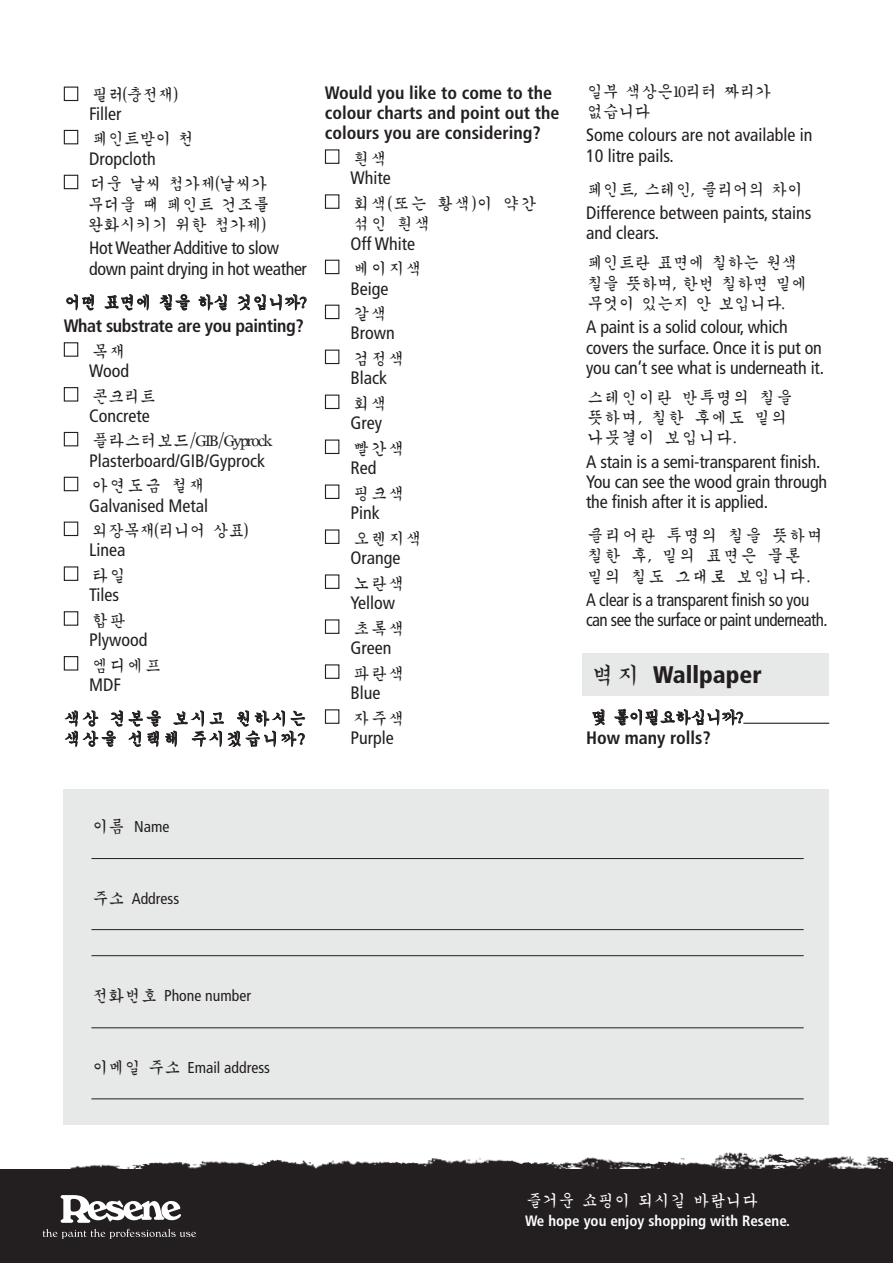
<style>
.page{position:relative;width:893px;height:1263px;background:#fff}
.page>*{position:absolute;margin:0;border:0;box-sizing:border-box;transform-origin:0 0}
.t1{font:900 condensed 24px "Frutiger";color:#231f20}
.t2{font:condensed 18px/20.2px "Frutiger";letter-spacing:-.01em;color:#231f20}
.t3{font:18px/20.2px "J Ckg";letter-spacing:-.1em;color:#231f20;text-align:justify}
.t4{font:700 condensed 18px/20.4px "Frutiger";color:#231f20}
.t5{font:18px/20.2px "J Ckg";letter-spacing:-.12em;color:#231f20}
.t6{font:condensed 18px/20.2px "Frutiger";letter-spacing:-.03em;color:#231f20;scale:.95 1}
.t7{font:18px/20.2px "J Ckg";letter-spacing:-.02em;color:#231f20}
.t8{font:18px/20.2px "J Ckg";letter-spacing:-.04em;color:#231f20}
.t9{font:700 condensed 18px "Frutiger";letter-spacing:-.02em;color:#231f20}
.t10{font:18px/20.2px "J Ckg";color:#231f20}
.t11{font:18px "J Ckg";letter-spacing:-.1em;color:#fff}
.t12{font:18px "J Ckg";letter-spacing:-.14em;color:#231f20}
.t13{font:condensed 15.75px "Frutiger";color:#231f20}
.t14{font:700 condensed 15px "Frutiger";color:#fff}
.s1{font-family:"J Ckg";font-weight:400;font-stretch:normal;font-size:25.5px}
.s2{font-family:"J Ckg";font-stretch:normal;font-size:18px}
</style>
<div class="page">
<div style="left:583px;top:653px;width:246px;height:42px;background:#e7e8e8"></div>
<div style="left:64px;top:87px;width:14px;height:14px;border:1px solid #231f20"></div>
<div style="left:64px;top:130px;width:14px;height:14px;border:1px solid #231f20"></div>
<div style="left:64px;top:175px;width:14px;height:14px;border:1px solid #231f20"></div>
<svg style="left:66px;top:294px;width:28px;height:16px"></svg>
<svg style="left:105px;top:294px;width:44px;height:16px"></svg>
<svg style="left:160px;top:294px;width:30px;height:16px"></svg>
<svg style="left:199px;top:294px;width:28px;height:17px"></svg>
<svg style="left:238px;top:294px;width:68px;height:17px"></svg>
<div style="left:64px;top:342px;width:14px;height:15px;border:1px solid #231f20"></div>
<div style="left:64px;top:387px;width:14px;height:15px;border:1px solid #231f20"></div>
<div style="left:64px;top:432px;width:14px;height:14px;border:1px solid #231f20"></div>
<div style="left:64px;top:477px;width:14px;height:14px;border:1px solid #231f20"></div>
<div style="left:64px;top:522px;width:14px;height:14px;border:1px solid #231f20"></div>
<div style="left:64px;top:566px;width:14px;height:15px;border:1px solid #231f20"></div>
<div style="left:64px;top:611px;width:14px;height:15px;border:1px solid #231f20"></div>
<div style="left:64px;top:656px;width:14px;height:14px;border:1px solid #231f20"></div>
<svg style="left:65px;top:710px;width:58px;height:37px"></svg>
<svg style="left:129px;top:710px;width:176px;height:37px"></svg>
<div style="left:325px;top:149px;width:14px;height:15px;border:1px solid #231f20"></div>
<div style="left:325px;top:194px;width:14px;height:15px;border:1px solid #231f20"></div>
<div style="left:325px;top:260px;width:14px;height:14px;border:1px solid #231f20"></div>
<div style="left:325px;top:305px;width:14px;height:14px;border:1px solid #231f20"></div>
<div style="left:325px;top:350px;width:14px;height:14px;border:1px solid #231f20"></div>
<div style="left:325px;top:395px;width:14px;height:14px;border:1px solid #231f20"></div>
<div style="left:325px;top:439px;width:14px;height:15px;border:1px solid #231f20"></div>
<div style="left:325px;top:484px;width:14px;height:15px;border:1px solid #231f20"></div>
<div style="left:325px;top:529px;width:14px;height:15px;border:1px solid #231f20"></div>
<div style="left:325px;top:574px;width:14px;height:15px;border:1px solid #231f20"></div>
<div style="left:325px;top:619px;width:14px;height:15px;border:1px solid #231f20"></div>
<div style="left:325px;top:664px;width:14px;height:15px;border:1px solid #231f20"></div>
<div style="left:325px;top:709px;width:14px;height:15px;border:1px solid #231f20"></div>
<hr style="left:743px;top:723px;width:86px;height:1px;background:#231f20">
<svg style="left:592px;top:709px;width:13px;height:16px"></svg>
<svg style="left:614px;top:708px;width:129px;height:18px"></svg>
<div style="left:0;top:1169px;width:893px;height:94px;background:#231f20"></div>
<svg style="left:43px;top:1229px;width:153px;height:9px"></svg>
<svg style="left:61px;top:1195px;width:120px;height:28px"></svg>
<img style="left:70px;top:1152px;width:823px;height:17px">
<div style="left:64px;top:789px;width:765px;height:336px;background:#e7e8e8"></div>
<hr style="left:91px;top:858px;width:713px;height:1px;background:#231f20">
<hr style="left:91px;top:929px;width:713px;height:1px;background:#231f20">
<hr style="left:91px;top:955px;width:713px;height:1px;background:#231f20">
<hr style="left:91px;top:1027px;width:713px;height:1px;background:#231f20">
<hr style="left:91px;top:1098px;width:713px;height:1px;background:#231f20">
<p class="t3" style="left:91px;top:84px;width:88px">필러(충전재)</p>
<p class="t2" style="left:89px;top:104px;width:34px">Filler</p>
<p class="t3" style="left:91px;top:129px;width:106px">페인트받이 천</p>
<p class="t2" style="left:89px;top:148px;width:68px">Dropcloth</p>
<p class="t3" style="left:87px;top:174px;width:185px">더운 날씨 첨가제(날씨가 무더울 때 페인트 건조를 완화시키기 위한 첨가제)</p>
<p class="t2" style="left:89px;top:238px;width:219px">Hot Weather Additive to slow down paint drying in hot weather</p>
<p class="t3" style="left:64px;top:292px;width:245px">어떤 표면에 칠을 하실 것입니까?</p>
<p class="t9" style="left:64px;top:315px;width:241px">What substrate are you painting?</p>
<p class="t3" style="left:91px;top:341px;width:37px">목재</p>
<p class="t2" style="left:89px;top:361px;width:42px">Wood</p>
<p class="t3" style="left:91px;top:386px;width:67px">콘크리트</p>
<p class="t2" style="left:89px;top:406px;width:62px">Concrete</p>
<p class="t3" style="left:91px;top:431px;width:183px">플라스터보드/GIB/Gyprock</p>
<p class="t2" style="left:89px;top:450px;width:177px">Plasterboard/GIB/Gyprock</p>
<p class="t3" style="left:91px;top:476px;width:116px">아연도금 철재</p>
<p class="t2" style="left:89px;top:495px;width:120px">Galvanised Metal</p>
<p class="t5" style="left:91px;top:521px;width:158px">외장목재(리니어 상표)</p>
<p class="t2" style="left:89px;top:540px;width:38px">Linea</p>
<p class="t3" style="left:91px;top:565px;width:37px">타일</p>
<p class="t2" style="left:89px;top:585px;width:31px">Tiles</p>
<p class="t3" style="left:91px;top:610px;width:37px">합판</p>
<p class="t2" style="left:89px;top:630px;width:60px">Plywood</p>
<p class="t3" style="left:91px;top:655px;width:72px">엠디에프</p>
<p class="t2" style="left:89px;top:675px;width:34px">MDF</p>
<p class="t10" style="left:64px;top:708px;width:244px">색상 견본을 보시고 원하시는 색상을 선택해 주시겠습니까?</p>
<p class="t4" style="left:325px;top:82px;width:236px">Would you like to come to the colour charts and point out the colours you are considering?</p>
<p class="t3" style="left:352px;top:148px;width:37px">흰색</p>
<p class="t2" style="left:350px;top:168px;width:42px">White</p>
<p class="t7" style="left:352px;top:193px;width:187px">회색(또는 황색)이 약간 섞인 흰색</p>
<p class="t2" style="left:350px;top:233px;width:66px">Off White</p>
<p class="t3" style="left:352px;top:259px;width:72px">베이지색</p>
<p class="t2" style="left:350px;top:278px;width:39px">Beige</p>
<p class="t3" style="left:352px;top:304px;width:37px">갈색</p>
<p class="t2" style="left:350px;top:323px;width:46px">Brown</p>
<p class="t3" style="left:352px;top:349px;width:55px">검정색</p>
<p class="t2" style="left:350px;top:368px;width:38px">Black</p>
<p class="t3" style="left:352px;top:394px;width:37px">회색</p>
<p class="t2" style="left:350px;top:413px;width:33px">Grey</p>
<p class="t3" style="left:352px;top:439px;width:55px">빨간색</p>
<p class="t2" style="left:350px;top:458px;width:27px">Red</p>
<p class="t3" style="left:352px;top:483px;width:55px">핑크색</p>
<p class="t2" style="left:350px;top:503px;width:31px">Pink</p>
<p class="t3" style="left:352px;top:528px;width:72px">오렌지색</p>
<p class="t2" style="left:350px;top:548px;width:52px">Orange</p>
<p class="t3" style="left:352px;top:573px;width:55px">노란색</p>
<p class="t2" style="left:350px;top:593px;width:46px">Yellow</p>
<p class="t3" style="left:352px;top:618px;width:55px">초록색</p>
<p class="t2" style="left:350px;top:638px;width:43px">Green</p>
<p class="t3" style="left:352px;top:663px;width:55px">파란색</p>
<p class="t2" style="left:350px;top:683px;width:32px">Blue</p>
<p class="t3" style="left:352px;top:708px;width:55px">자주색</p>
<p class="t2" style="left:350px;top:728px;width:45px">Purple</p>
<p class="t5" style="left:586px;top:81px;width:188px">일부 색상은10리터 짜리가 없습니다</p>
<p class="t2" style="left:586px;top:125px;width:228px">Some colours are not available in<br>10 litre pails.</p>
<p class="t5" style="left:586px;top:179px;width:220px">페인트, 스테인, 클리어의 차이</p>
<p class="t2" style="left:586px;top:203px;width:227px">Difference between paints, stains and clears.</p>
<p class="t5" style="left:586px;top:253px;width:224px">페인트란 표면에 칠하는 원색 칠을 뜻하며, 한번 칠하면 밑에 무엇이 있는지 안 보입니다.</p>
<p class="t2" style="left:586px;top:317px;width:239px">A paint is a solid colour, which covers the surface. Once it is put on you can’t see what is underneath it.</p>
<p class="t8" style="left:586px;top:387px;width:209px">스테인이란 반투명의 칠을 뜻하며, 칠한 후에도 밑의 나뭇결이 보입니다.</p>
<p class="t2" style="left:586px;top:451px;width:243px">A stain is a semi-transparent finish.<br>You can see the wood grain through the finish after it is applied.</p>
<p class="t7" style="left:586px;top:526px;width:239px">클리어란 투명의 칠을 뜻하며 칠한 후, 밑의 표면은 물론 밑의 칠도 그대로 보입니다.</p>
<p class="t6" style="left:586px;top:590px;width:256px">A clear is a transparent finish so you can see the surface or paint underneath.</p>
<h1 class="t1" style="left:590px;top:660px;width:173px"><span class="s1">벽지</span> Wallpaper</h1>
<p class="t12" style="left:590px;top:708px;width:155px">몇 롤이필요하십니까?</p>
<p class="t4" style="left:586px;top:728px;width:126px">How many rolls?</p>
<p class="t13" style="left:91px;top:817px;width:80px"><span class="s2">이름</span> Name</p>
<p class="t13" style="left:91px;top:889px;width:89px"><span class="s2">주소</span> Address</p>
<p class="t13" style="left:91px;top:987px;width:161px"><span class="s2">전화번호</span> Phone number</p>
<p class="t13" style="left:91px;top:1059px;width:180px"><span class="s2">이메일 주소</span> Email address</p>
<p class="t11" style="left:525px;top:1191px;width:235px">즐거운 쇼핑이 되시길 바랍니다</p>
<p class="t14" style="left:525px;top:1212px;width:267px">We hope you enjoy shopping with Resene.</p>
</div>
